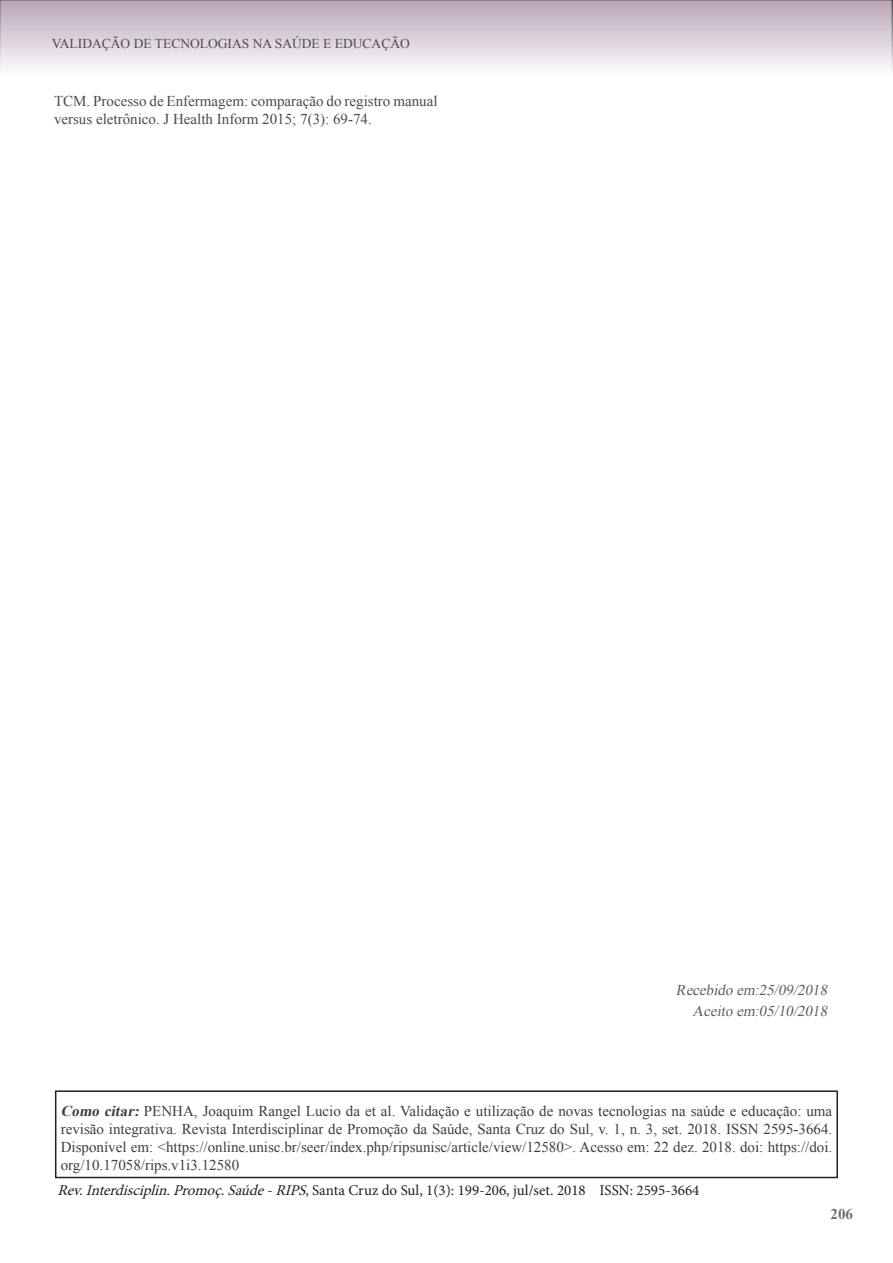
<style>
.page{position:relative;width:893px;height:1263px;background:#fff}
.page>*{position:absolute;margin:0;border:0;box-sizing:border-box;transform-origin:0 0}
.t1{font:15px/18px "Times New Roman";color:#3e3e3f;text-align:justify}
.t2{font:15px/18px "Times New Roman";color:#494a4b}
.t3{font:15px "Minion Pro";color:#231f20}
.t4{font:italic 15px "Times New Roman";color:#5f5f62}
.t5{font:700 15px "Times New Roman";color:#6c6d70}
.t6{font:13.5px "Times New Roman";color:#4b4c4d}
.s1{font-weight:700;font-style:italic}
.s2{font-style:italic}
</style>
<div class="page">
<svg style="left:0;top:0;width:893px;height:72px;background:#d8cdd7"></svg>
<div style="left:55px;top:1090px;width:783px;height:88px;border:2px solid #231f20"></div>
<p class="t6" style="left:52px;top:35px;width:359px">VALIDAÇÃO DE TECNOLOGIAS NA SAÚDE E EDUCAÇÃO</p>
<p class="t2" style="left:54px;top:92px;width:385px">TCM. Processo de Enfermagem: comparação do registro manual versus eletrônico. J Health Inform 2015; 7(3): 69-74.</p>
<p class="t4" style="left:676px;top:979px;width:156px">Recebido em:25/09/2018</p>
<p class="t4" style="left:693px;top:1000px;width:140px">Aceito em:05/10/2018</p>
<p class="t1" style="left:61px;top:1102px;width:773px"><span class="s1">Como citar:</span> PENHA, Joaquim Rangel Lucio da et al. Validação e utilização de novas tecnologias na saúde e educação: uma revisão integrativa. Revista Interdisciplinar de Promoção da Saúde, Santa Cruz do Sul, v. 1, n. 3, set. 2018. ISSN 2595-3664.<br>Disponível em: &lt;https://online.unisc.br/seer/index.php/ripsunisc/article/view/12580&gt;. Acesso em: 22 dez. 2018. doi: https://doi. org/10.17058/rips.v1i3.12580</p>
<p class="t3" style="left:57px;top:1180px;width:644px"><span class="s2">Rev.Interdisciplin.Promoç.Saúde-RIPS</span>, Santa Cruz do Sul, 1(3): 199-206, jul/set. 2018 ISSN: 2595-3664</p>
<p class="t5" style="left:831px;top:1204px;width:24px">206</p>
</div>
